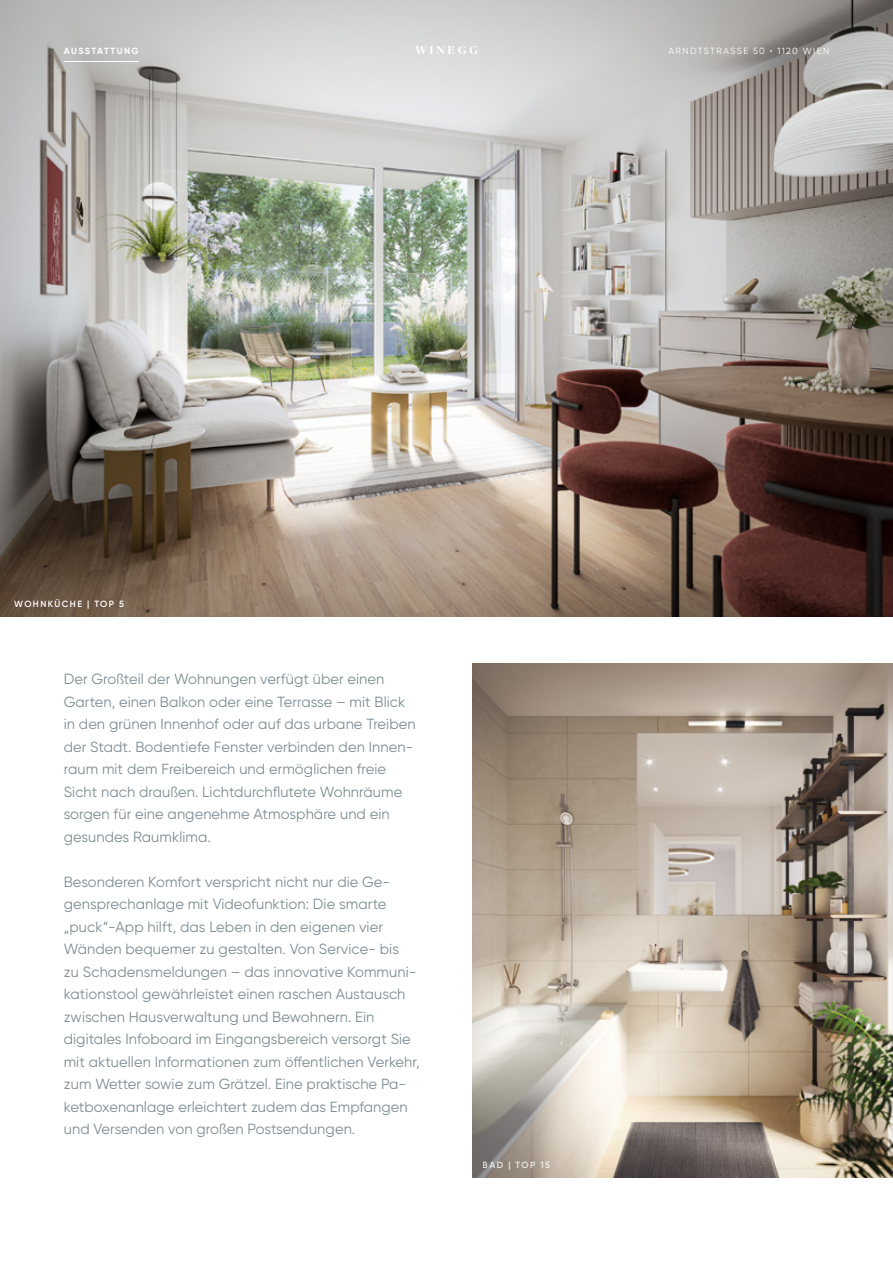
<style>
.page{position:relative;width:893px;height:1263px;background:#fff}
.page>*{position:absolute;margin:0;border:0;box-sizing:border-box;transform-origin:0 0}
.t1{font:14.7px/22.5px "Gilroy";letter-spacing:.005em;color:#7e8d95}
.t2{font:9px "Gilroy";letter-spacing:.155em;color:#fff}
.t3{font:600 9px "Gilroy";letter-spacing:.16em;color:#fff}
.t4{font:700 9px "Gilroy";letter-spacing:.15em;color:#fff}
</style>
<div class="page">
<img style="left:0;top:0;width:893px;height:617px">
<hr style="left:64px;top:61px;width:75px;height:1px;background:#fff">
<svg style="left:415px;top:46px;width:63px;height:8px"></svg>
<img style="left:472px;top:663px;width:421px;height:515px">
<p class="t4" style="left:64px;top:45px;width:76px">AUSSTATTUNG</p>
<p class="t2" style="left:668px;top:45px;width:162px">ARNDTSTRASSE 50 • 1120 WIEN</p>
<p class="t3" style="left:14px;top:598px;width:111px">WOHNKÜCHE | TOP 5</p>
<p class="t1" style="left:64px;top:667px;width:353px">Der Großteil der Wohnungen verfügt über einen Garten, einen Balkon oder eine Terrasse – mit Blick in den grünen Innenhof oder auf das urbane Treiben der Stadt. Bodentiefe Fenster verbinden den Innen&shy;raum mit dem Freibereich und ermöglichen freie Sicht nach draußen. Lichtdurchflutete Wohnräume sorgen für eine angenehme Atmosphäre und ein gesundes Raumklima.</p>
<p class="t1" style="left:64px;top:870px;width:357px">Besonderen Komfort verspricht nicht nur die Ge&shy;gensprechanlage mit Videofunktion: Die smarte „puck“-App hilft, das Leben in den eigenen vier Wänden bequemer zu gestalten. Von Service- bis<br>zu Schadensmeldungen – das innovative Kommuni&shy;kationstool gewährleistet einen raschen Austausch zwischen Hausverwaltung und Bewohnern. Ein digitales Infoboard im Eingangsbereich versorgt Sie mit aktuellen Informationen zum öffentlichen Verkehr, zum Wetter sowie zum Grätzel. Eine praktische Pa&shy;ketboxenanlage erleichtert zudem das Empfangen und Versenden von großen Postsendungen.</p>
<p class="t3" style="left:483px;top:1159px;width:69px">BAD | TOP 15</p>
</div>
